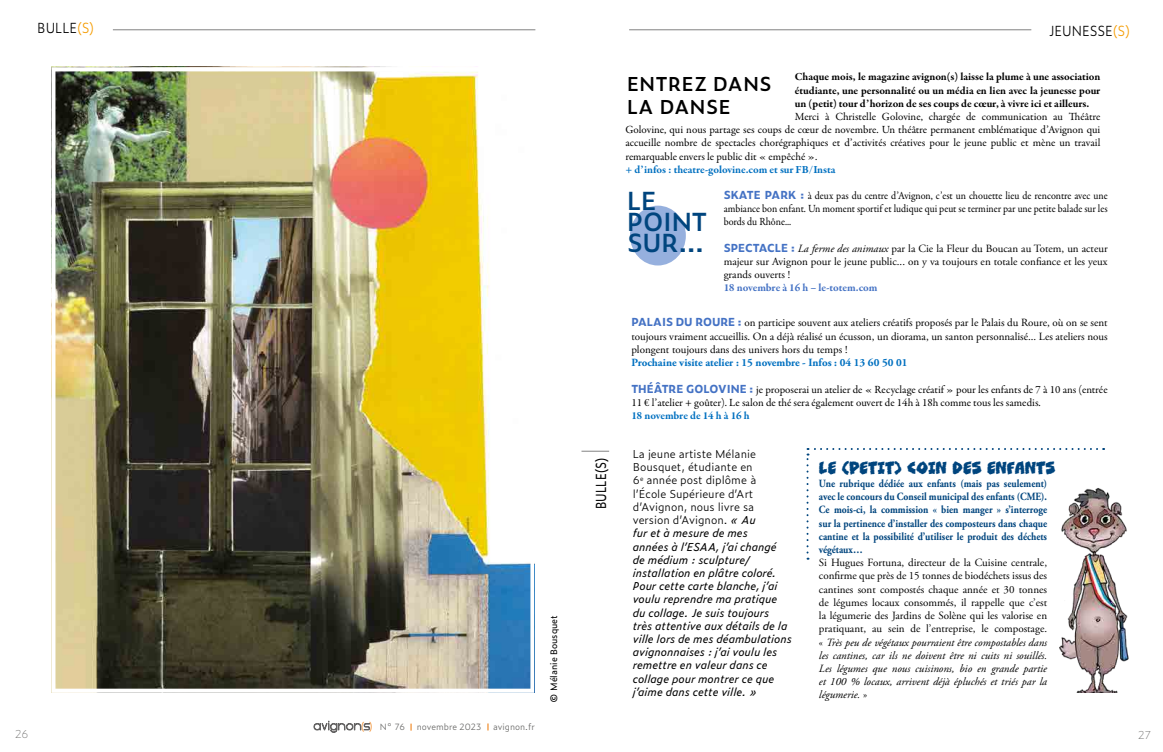
<style>
.page{position:relative;width:1163px;height:752px;background:#fff}
.page>*{position:absolute;margin:0;border:0;box-sizing:border-box;transform-origin:0 0}
.t1{font:600 25px/20.9px "Zeitung Pro";letter-spacing:-.005em;color:#00457e}
.t2{font:600 19.2px/23.1px "Zeitung Pro";letter-spacing:.03em;color:#000}
.t3{font:16px "CC Clobberin Time Crunchy";color:#00457e}
.t4{font:300 14px "Zeitung Pro";color:#000;scale:.9 1}
.t5{font:14px "Zeitung Pro";letter-spacing:.01em;color:#000;scale:.8 1}
.t6{font:11px/13.2px "Adobe Garamond Pro";color:#000;text-align:justify}
.t7{font:11px/13.2px "Garamond Premr Pro";color:#000;text-align:justify}
.t8{font:italic 11px/13.2px "Zeitung Pro";color:#000}
.t9{font:700 11px/13.2px "Adobe Garamond Pro";color:#00457e;text-align:justify;scale:.88 1}
.t10{font:700 11px/13.2px "Garamond Premr Pro";color:#000;text-align:justify}
.t11{font:11px/13.2px "Garamond Premr Pro";color:#000;text-align:justify;scale:.92 1}
.t12{font:700 11px "Garamond Premr Pro";letter-spacing:-.005em;color:#0070c0}
.t13{font:700 11px "Adobe Garamond Pro";color:#0070c0}
.t14{font:700 11px "Garamond Premr Pro";letter-spacing:-.01em;color:#4472c4}
.t15{font:100 11px "Zeitung Pro";color:#666665}
.t16{font:300 10.5px "Zeitung Pro";color:#ee7601;scale:.79 1}
.t17{font:9px "Zeitung Pro";color:#000}
.t18{font:300 8.7px "Zeitung Pro";color:#666665}
.s1{color:#f59c00}
.s2{font-family:"Zeitung Pro";font-weight:700;color:#4472c4}
.s3{font-style:italic}
.s4{font-weight:300;font-style:normal}
</style>
<div class="page">
<div style="left:630px;top:205px;width:55px;height:60px;background:#96b0de;border-radius:50%"></div>
<svg style="left:581px;top:450px;width:28px;height:1px"></svg>
<hr style="left:629px;top:30px;width:402px;height:1px;background:#000">
<hr style="left:113px;top:30px;width:422px;height:1px;background:#000">
<img style="left:51px;top:67px;width:480px;height:625px">
<img style="left:1059px;top:488px;width:70px;height:204px">
<svg style="left:806px;top:448px;width:290px;height:111px"></svg>
<svg style="left:314px;top:720px;width:56px;height:12px"></svg>
<p class="t4" style="left:37px;top:17px;width:65px">BULLE<span class="s1">(S)</span></p>
<p class="t17" style="left:547px;top:702px;width:89px;rotate:-90deg">© Mélanie Bousquet</p>
<p class="t5" style="left:590px;top:509px;width:66px;rotate:-90deg">BULLE(S)</p>
<p class="t4" style="left:1048px;top:21px;width:91px">JEUNESSE<span class="s1">(S)</span></p>
<p class="t10" style="left:794px;top:70px;width:307px">Chaque mois, le magazine avignon(s) laisse la plume à une association étudiante, une personnalité ou un média en lien avec la jeunesse pour un (petit) tour d’horizon de ses coups de cœur, à vivre ici et ailleurs.</p>
<p class="t7" style="left:625px;top:110px;width:476px;text-indent:169px">Merci à Christelle Golovine, chargée de communication au Théâtre Golovine, qui nous partage ses coups de cœur de novembre. Un théâtre permanent emblématique d’Avignon qui accueille nombre de spectacles chorégraphiques et d’activités créatives pour le jeune public et mène un travail remarquable envers le public dit « empêché ».</p>
<p class="t12" style="left:625px;top:162px;width:211px">+ d’infos : theatre-golovine.com et sur FB/Insta</p>
<h2 class="t2" style="left:627px;top:71px;width:146px">ENTREZ DANS<br>LA DANSE</h2>
<p class="t11" style="left:723px;top:189px;width:419px"><span class="s2">SKATE PARK :</span> à deux pas du centre d’Avignon, c’est un chouette lieu de rencontre avec une ambiance bon enfant. Un moment sportif et ludique qui peut se terminer par une petite balade sur les bords du Rhône...</p>
<p class="t6" style="left:723px;top:242px;width:385px"><span class="s2">SPECTACLE :</span> <span class="s3">La ferme des animaux</span> par la Cie la Fleur du Boucan au Totem, un acteur majeur sur Avignon pour le jeune public... on y va toujours en totale confiance et les yeux grands ouverts !</p>
<p class="t14" style="left:723px;top:281px;width:155px">18 novembre à 16 h – le-totem.com</p>
<p class="t6" style="left:631px;top:316px;width:478px"><span class="s2">PALAIS DU ROURE :</span> on participe souvent aux ateliers créatifs proposés par le Palais du Roure, où on se sent toujours vraiment accueillis. On a déjà réalisé un écusson, un diorama, un santon personnalisé... Les ateliers nous plongent toujours dans des univers hors du temps !</p>
<p class="t13" style="left:631px;top:356px;width:277px">Prochaine visite atelier : 15 novembre - Infos : 04 13 60 50 01</p>
<p class="t7" style="left:631px;top:382px;width:478px"><span class="s2">THÉÂTRE GOLOVINE :</span> je proposerai un atelier de « Recyclage créatif » pour les enfants de 7 à 10 ans (entrée<br>11 € l’atelier + goûter). Le salon de thé sera également ouvert de 14h à 18h comme tous les samedis.</p>
<p class="t12" style="left:631px;top:408px;width:120px">18 novembre de 14 h à 16 h</p>
<h1 class="t1" style="left:627px;top:189px;width:82px">LE<br>POINT<br>SUR...</h1>
<p class="t8" style="left:632px;top:446px;width:160px"><span class="s4">La jeune artiste Mélanie<br>Bousquet, étudiante en<br>6</span><sup>e</sup> <span class="s4">année post diplôme à l’École Supérieure d’Art d’Avignon, nous livre sa version d’Avignon.</span> « Au<br>fur et à mesure de mes<br>années à l’ESAA, j’ai changé<br>de médium : sculpture/ installation en plâtre coloré.<br>Pour cette carte blanche, j’ai voulu reprendre ma pratique du collage. Je suis toujours<br>très attentive aux détails de la ville lors de mes déambulations avignonnaises : j’ai voulu les remettre en valeur dans ce collage pour montrer ce que j’aime dans cette ville. »</p>
<h3 class="t3" style="left:818px;top:458px;width:237px">LE (PETIT) COIN DES ENFANTS</h3>
<p class="t9" style="left:818px;top:477px;width:261px">Une rubrique dédiée aux enfants (mais pas seulement) avec le concours du Conseil municipal des enfants (CME).<br>Ce mois-ci, la commission « bien manger » s’interroge sur la pertinence d’installer des composteurs dans chaque cantine et la possibilité d’utiliser le produit des déchets végétaux…</p>
<p class="t6" style="left:818px;top:556px;width:230px">Si Hugues Fortuna, directeur de la Cuisine centrale, confirme que près de 15 tonnes de biodéchets issus des cantines sont compostés chaque année et 30 tonnes de légumes locaux consommés, il rappelle que c’est la légumerie des Jardins de Solène qui les valorise en pratiquant, au sein de l’entreprise, le compostage. « <span class="s3">Très peu de végétaux pourraient être compostables dans les cantines, car ils ne doivent être ni cuits ni souillés.<br>Les légumes que nous cuisinons, bio en grande partie et 100 % locaux, arrivent déjà épluchés et triés par la légumerie.</span> »</p>
<p class="t16" style="left:361px;top:718px;width:5px">(</p>
<p class="t18" style="left:380px;top:720px;width:27px">N° 76</p>
<p class="t18" style="left:417px;top:720px;width:66px">novembre 2023</p>
<p class="t18" style="left:493px;top:720px;width:43px">avignon.fr</p>
<p class="t15" style="left:15px;top:725px;width:15px">26</p>
<p class="t15" style="left:1137px;top:726px;width:14px">27</p>
</div>
